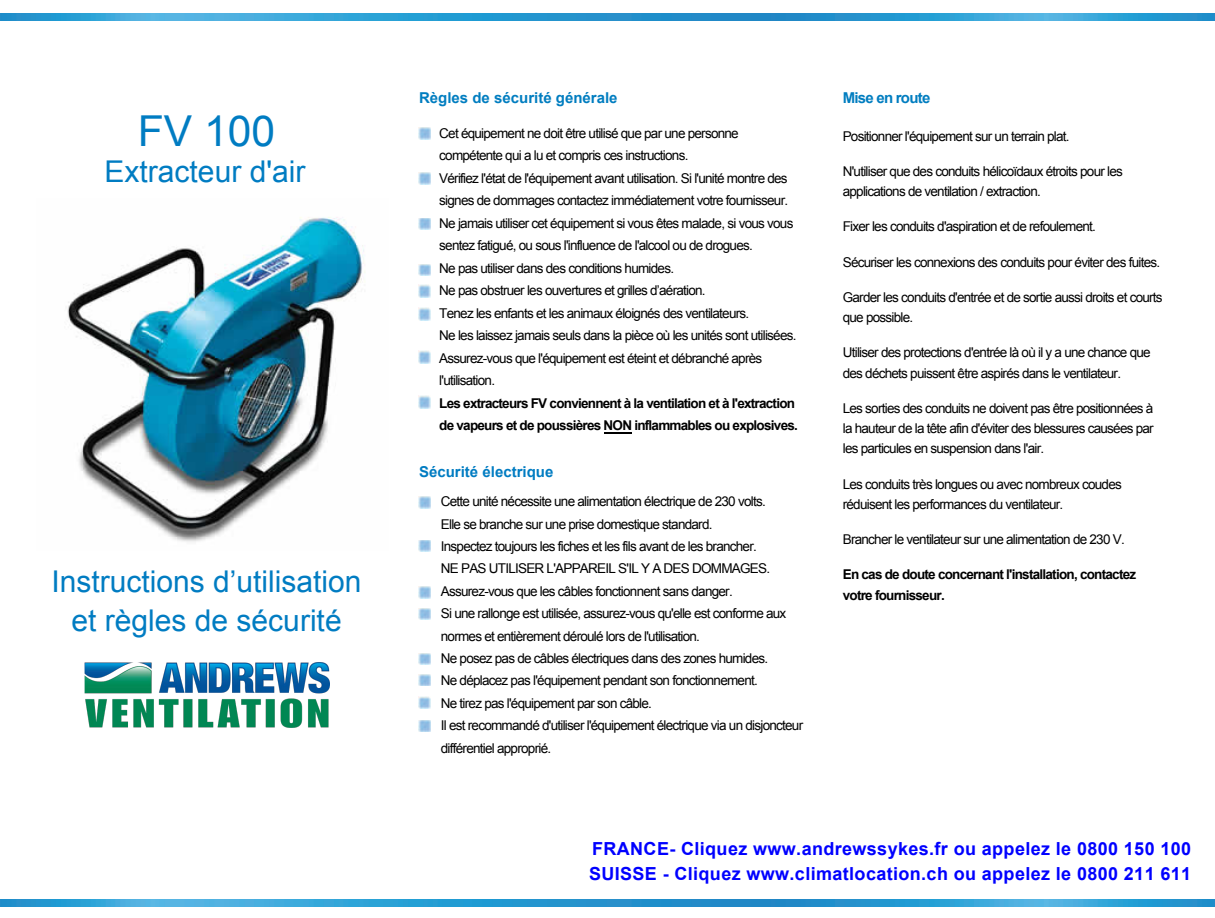
<style>
.page{position:relative;width:1215px;height:918px;background:#fff}
.page>*{position:absolute;margin:0;border:0;box-sizing:border-box;transform-origin:0 0}
.t1{font:42.6px "Arial";color:#007cc2}
.t2{font:30px/39.2px "Arial";color:#007cc2;text-align:center}
.t3{font:700 18px/25.2px "Arial";letter-spacing:.02em;color:#00f}
.t4{font:700 15px "Arial";color:#007dc0}
.t5{font:700 15px "Arial";color:#007cc2}
.t6{font:700 15px "Arial";letter-spacing:-.05em;color:#007dc0}
.t7{font:13.5px/22.4px "Arial";letter-spacing:-.055em;color:#000}
.t8{font:700 13.5px/20.2px "Arial";letter-spacing:-.055em;color:#000}
.s1{font-style:inherit}
</style>
<div class="page">
<img style="left:0;top:900px;width:1215px;height:6px">
<img style="left:0;top:14px;width:1215px;height:6px">
<img style="left:84px;top:662px;width:246px;height:66px">
<svg style="left:419px;top:497px;width:11px;height:11px"></svg>
<svg style="left:419px;top:540px;width:11px;height:12px"></svg>
<svg style="left:419px;top:587px;width:11px;height:11px"></svg>
<svg style="left:419px;top:608px;width:11px;height:12px"></svg>
<svg style="left:419px;top:653px;width:11px;height:12px"></svg>
<svg style="left:419px;top:675px;width:11px;height:11px"></svg>
<svg style="left:418px;top:696px;width:13px;height:13px"></svg>
<svg style="left:419px;top:720px;width:11px;height:12px"></svg>
<svg style="left:419px;top:128px;width:11px;height:11px"></svg>
<svg style="left:419px;top:218px;width:11px;height:11px"></svg>
<svg style="left:419px;top:264px;width:11px;height:12px"></svg>
<svg style="left:418px;top:285px;width:13px;height:13px"></svg>
<svg style="left:418px;top:307px;width:13px;height:13px"></svg>
<hr style="left:604px;top:432px;width:28px;height:2px;background:#000">
<svg style="left:419px;top:173px;width:11px;height:11px"></svg>
<svg style="left:418px;top:396px;width:13px;height:13px"></svg>
<svg style="left:418px;top:351px;width:13px;height:13px"></svg>
<img style="left:67px;top:217px;width:298px;height:325px">
<h1 class="t1" style="left:138px;top:103px;width:139px">FV 100</h1>
<h2 class="t2" style="left:105px;top:152px;width:202px">Extracteur d'air</h2>
<h2 class="t2" style="left:52px;top:562px;width:312px">Instructions d’utilisation et règles de sécurité</h2>
<p class="t4" style="left:419px;top:88px;width:200px">Règles de sécurité générale</p>
<p class="t7" style="left:439px;top:122px;width:359px">Cet équipement ne doit être utilisé que par une personne compétente qui a lu et compris ces instructions.<br>Vérifiez l'état de l'équipement avant utilisation. Si l'unité montre des signes de dommages contactez immédiatement votre fournisseur.<br>Ne jamais utiliser cet équipement si vous êtes malade, si vous vous sentez fatigué, ou sous l'influence de l'alcool ou de drogues.<br>Ne pas utiliser dans des conditions humides.<br>Ne pas obstruer les ouvertures et grilles d’aération.<br>Tenez les enfants et les animaux éloignés des ventilat<span class="s1">eurs</span>.<br>Ne les laissez jamais seuls dans la pièce où les unités sont utilisées.<br>Assurez-vous que l'équipement est éteint et débranché après l'utilisation.</p>
<p class="t8" style="left:439px;top:392px;width:360px;line-height:22.5px">Les extracteurs FV conviennent à la ventilation et à l'extraction de vapeurs et de poussières NON inflammables ou explosives.</p>
<p class="t5" style="left:419px;top:461px;width:136px">Sécurité électrique</p>
<p class="t7" style="left:441px;top:490px;width:364px">Cette unité nécessite une alimentation électrique de 230 volts.<br>Elle se branche sur une prise domestique standard.<br>Inspectez toujours les fiches et les fils avant de les brancher.<br>NE PAS UTILISER L'APPAREIL S'IL Y A DES DOMMAGES.<br>Assurez-vous que les câbles fonctionnent sans danger.<br>Si une rallonge est utilisée, assurez-vous qu'elle est conforme aux normes et entièrement déroulé lors de l'utilisation.<br>Ne posez pas de câbles électriques dans des zones humides.<br>Ne déplacez pas l'équipement pendant son fonctionnement.<br>Ne tirez pas l'équipement par son câble.<br>Il est recommandé d'utiliser l'équipement électrique via un disjoncteur différentiel approprié.</p>
<p class="t6" style="left:843px;top:87px;width:89px">Mise en route</p>
<p class="t7" style="left:843px;top:125px;width:228px">Positionner l'équipement sur un terrain plat.</p>
<p class="t7" style="left:843px;top:161px;width:282px;line-height:20.2px">N'utiliser que des conduits hélicoïdaux étroits pour les applications de ventilation / extraction.</p>
<p class="t7" style="left:843px;top:216px;width:255px">Fixer les conduits d'aspiration et de refoulement.</p>
<p class="t7" style="left:843px;top:251px;width:319px">Sécuriser les connexions des conduits pour éviter des fuites.</p>
<p class="t7" style="left:843px;top:287px;width:321px;line-height:20.2px">Garder les conduits d'entrée et de sortie aussi droits et courts que possible.</p>
<p class="t7" style="left:843px;top:343px;width:309px;line-height:20.2px">Utiliser des protections d'entrée là où il y a une chance que des déchets puissent être aspirés dans le ventilateur.</p>
<p class="t7" style="left:843px;top:398px;width:313px;line-height:20.2px;text-align:justify">Les sorties des conduits ne doivent pas être positionnées à la hauteur de la tête afin d'éviter des blessures causées par les particules en suspension dans l'air.</p>
<p class="t7" style="left:843px;top:474px;width:281px;line-height:20.2px">Les conduits très longues ou avec nombreux coudes réduisent les performances du ventilateur.</p>
<p class="t7" style="left:843px;top:528px;width:284px">Brancher le ventilateur sur une alimentation de 230 V.</p>
<p class="t8" style="left:843px;top:565px;width:295px">En cas de doute concernant l'installation, contactez votre fournisseur.</p>
<h3 class="t3" style="left:589px;top:836px;width:604px">FRANCE- Cliquez www.andrewssykes.fr ou appelez le 0800 150 100<br>SUISSE - Cliquez www.climatlocation.ch ou appelez le 0800 211 611</h3>
</div>
